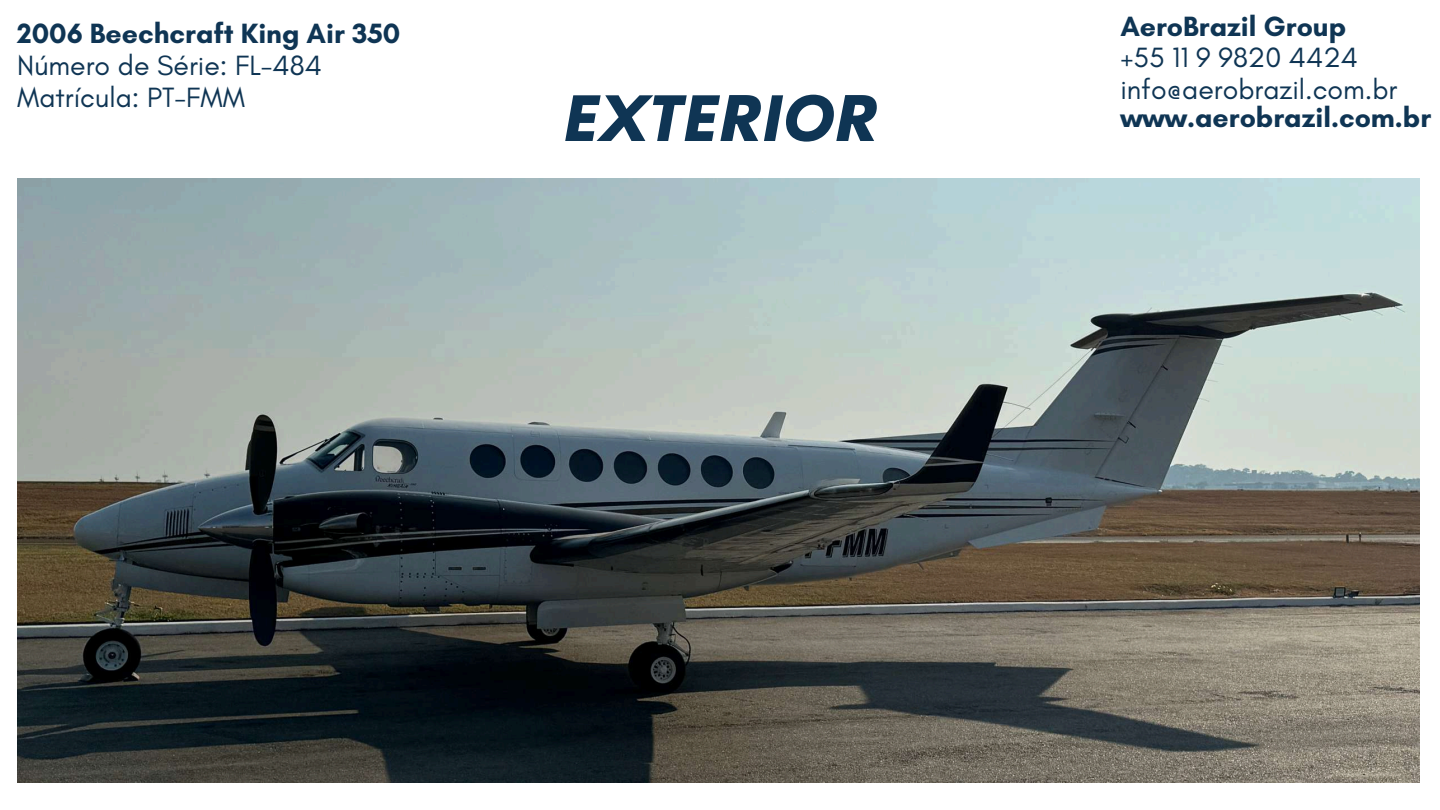
<style>
.page{position:relative;width:1440px;height:810px;background:#fff}
.page>*{position:absolute;margin:0;border:0;box-sizing:border-box;transform-origin:0 0}
.t1{font:italic 800 64px "Cerebri Sans";color:#0f3554}
.t2{font:28.4px/31.5px "Glacial Indifference";color:#0f3554}
.t3{font:700 28.4px "Glacial Indifference";color:#0f3554}
</style>
<div class="page">
<img style="left:17px;top:178px;width:1403px;height:605px">
<p class="t3" style="left:17px;top:16px;width:385px">2006 Beechcraft King Air 350</p>
<p class="t2" style="left:17px;top:49px;width:306px;line-height:32.2px">Número de Série: FL-484<br>Matrícula: PT-FMM</p>
<h1 class="t1" style="left:563px;top:77px;width:316px">EXTERIOR</h1>
<p class="t3" style="left:1120px;top:9px;width:228px">AeroBrazil Group</p>
<p class="t2" style="left:1120px;top:41px;width:279px">+55 11 9 9820 4424 info@aerobrazil.com.br</p>
<p class="t3" style="left:1120px;top:100px;width:312px">www.aerobrazil.com.br</p>
</div>
